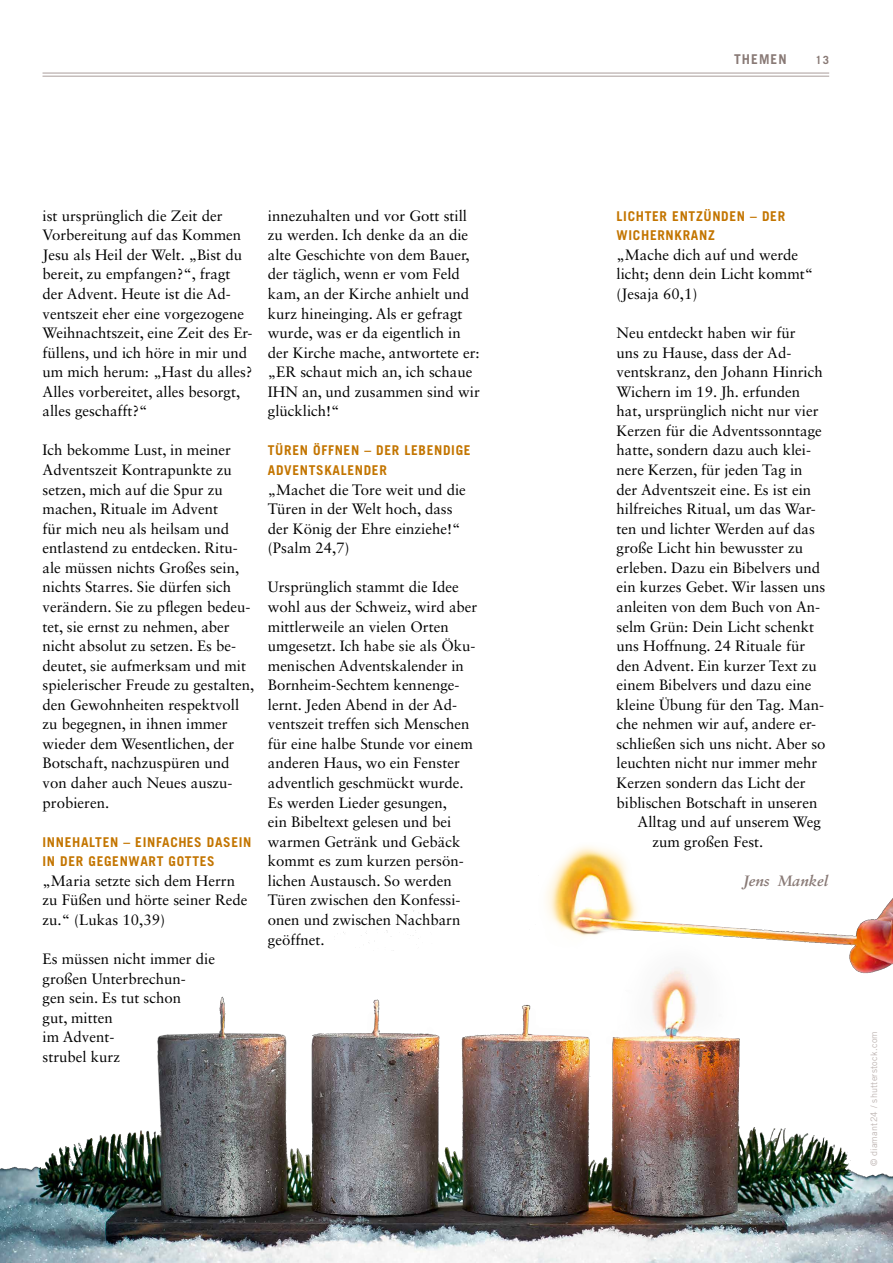
<style>
.page{position:relative;width:893px;height:1263px;background:#fff}
.page>*{position:absolute;margin:0;border:0;box-sizing:border-box;transform-origin:0 0}
.t1{font:15px/19.5px "Sabon LT Std";color:#000}
.t2{font:italic 700 15px "Sabon LT Std";color:#897a76}
.t3{font:700 13.5px/19.5px "Trade Gothic LT Std";letter-spacing:.05em;color:#c37500}
.t4{font:700 13.5px "Trade Gothic LT Std";letter-spacing:.08em;color:#897a76}
.t5{font:700 11.25px "Trade Gothic LT Std";color:#897a76}
.t6{font:9px "Trade Gothic LT Std";letter-spacing:.03em;color:#a99d9a}
</style>
<div class="page">
<hr style="left:43px;top:73px;width:786px;height:1px;background:#a99d9a">
<hr style="left:43px;top:76px;width:786px;height:1px;background:#a99d9a">
<img style="left:0;top:846px;width:893px;height:417px">
<p class="t1" style="left:43px;top:206px;width:211px">ist ursprünglich die Zeit der<br>Vorbereitung auf das Kommen<br>Jesu als Heil der Welt. „Bist du bereit, zu empfangen?“, fragt der Advent. Heute ist die Ad&shy;ventszeit eher eine vorgezogene<br>Weihnachtszeit, eine Zeit des Er&shy;füllens, und ich höre in mir und um mich herum: „Hast du alles?<br>Alles vorbereitet, alles besorgt, alles geschafft?“</p>
<p class="t1" style="left:43px;top:440px;width:213px">Ich bekomme Lust, in meiner<br>Adventszeit Kontrapunkte zu setzen, mich auf die Spur zu machen, Rituale im Advent<br>für mich neu als heilsam und entlastend zu entdecken. Ritu&shy;ale müssen nichts Großes sein, nichts Starres. Sie dürfen sich verändern. Sie zu pflegen bedeu&shy;tet, sie ernst zu nehmen, aber nicht absolut zu setzen. Es be&shy;deutet, sie aufmerksam und mit spielerischer Freude zu gestalten, den Gewohnheiten respektvoll zu begegnen, in ihnen immer wieder dem Wesentlichen, der<br>Botschaft, nachzuspüren und von daher auch Neues auszu&shy;probieren.</p>
<p class="t3" style="left:43px;top:832px;width:211px">INNEHALTEN – EINFACHES DASEIN<br>IN DER GEGENWART GOTTES</p>
<p class="t1" style="left:43px;top:871px;width:207px">„Maria setzte sich dem Herrn zu Füßen und hörte seiner Rede zu.“ (Lukas 10,39)</p>
<p class="t1" style="left:43px;top:949px;width:174px">Es müssen nicht immer die großen Unterbrechun-<br>gen sein. Es tut schon<br>gut, mitten<br>im Advent-<br>strubel kurz</p>
<p class="t1" style="left:268px;top:206px;width:213px">innezuhalten und vor Gott still zu werden. Ich denke da an die alte Geschichte von dem Bauer, der täglich, wenn er vom Feld kam, an der Kirche anhielt und kurz hineinging. Als er gefragt wurde, was er da eigentlich in der Kirche mache, antwortete er: „ER schaut mich an, ich schaue<br>IHN an, und zusammen sind wir glücklich!“</p>
<p class="t3" style="left:268px;top:441px;width:204px">TÜREN ÖFFNEN – DER LEBENDIGE<br>ADVENTSKALENDER</p>
<p class="t1" style="left:268px;top:479px;width:199px">„Machet die Tore weit und die<br>Türen in der Welt hoch, dass der König der Ehre einziehe!“ (Psalm 24,7)</p>
<p class="t1" style="left:268px;top:577px;width:211px">Ursprünglich stammt die Idee wohl aus der Schweiz, wird aber mittlerweile an vielen Orten umgesetzt. Ich habe sie als Öku&shy;menischen Adventskalender in<br>Bornheim-Sechtem kennenge&shy;lernt. Jeden Abend in der Ad&shy;ventszeit treffen sich Menschen für eine halbe Stunde vor einem anderen Haus, wo ein Fenster adventlich geschmückt wurde.<br>Es werden Lieder gesungen,<br>ein Bibeltext gelesen und bei warmen Getränk und Gebäck kommt es zum kurzen persön&shy;lichen Austausch. So werden<br>Türen zwischen den Konfessi&shy;onen und zwischen Nachbarn geöffnet.</p>
<p class="t4" style="left:734px;top:51px;width:54px">THEMEN</p>
<p class="t5" style="left:815px;top:53px;width:15px">13</p>
<p class="t3" style="left:617px;top:206px;width:170px">LICHTER ENTZÜNDEN – DER<br>WICHERNKRANZ</p>
<p class="t1" style="left:617px;top:245px;width:198px">„Mache dich auf und werde licht; denn dein Licht kommt“ (Jesaja 60,1)</p>
<p class="t1" style="left:617px;top:323px;width:181px">Neu entdeckt haben wir für</p>
<p class="t1" style="left:617px;top:342px;width:176px">uns zu Hause, dass der Ad-</p>
<p class="t1" style="left:617px;top:362px;width:208px">ventskranz, den Johann Hinrich</p>
<p class="t1" style="left:617px;top:382px;width:185px">Wichern im 19. Jh. erfunden</p>
<p class="t1" style="left:617px;top:401px;width:204px">hat, ursprünglich nicht nur vier</p>
<p class="t1" style="left:617px;top:421px;width:207px">Kerzen für die Adventssonntage</p>
<p class="t1" style="left:617px;top:440px;width:196px">hatte, sondern dazu auch klei-</p>
<p class="t1" style="left:617px;top:460px;width:187px">nere Kerzen, für jeden Tag in</p>
<p class="t1" style="left:617px;top:479px;width:196px">der Adventszeit eine. Es ist ein</p>
<p class="t1" style="left:617px;top:499px;width:201px">hilfreiches Ritual, um das War-</p>
<p class="t1" style="left:617px;top:519px;width:200px">ten und lichter Werden auf das</p>
<p class="t1" style="left:617px;top:538px;width:188px">große Licht hin bewusster zu</p>
<p class="t1" style="left:617px;top:558px;width:205px">erleben. Dazu ein Bibelvers und</p>
<p class="t1" style="left:617px;top:577px;width:210px">ein kurzes Gebet. Wir lassen uns</p>
<p class="t1" style="left:617px;top:597px;width:205px">anleiten von dem Buch von An-</p>
<p class="t1" style="left:617px;top:616px;width:199px">selm Grün: Dein Licht schenkt</p>
<p class="t1" style="left:617px;top:636px;width:190px">uns Hoffnung. 24 Rituale für</p>
<p class="t1" style="left:617px;top:655px;width:202px">den Advent. Ein kurzer Text zu</p>
<p class="t1" style="left:617px;top:675px;width:197px">einem Bibelvers und dazu eine</p>
<p class="t1" style="left:617px;top:695px;width:209px">kleine Übung für den Tag. Man-</p>
<p class="t1" style="left:617px;top:714px;width:201px">che nehmen wir auf, andere er-</p>
<p class="t1" style="left:617px;top:734px;width:210px">schließen sich uns nicht. Aber so</p>
<p class="t1" style="left:617px;top:753px;width:202px">leuchten nicht nur immer mehr</p>
<p class="t1" style="left:617px;top:773px;width:191px">Kerzen sondern das Licht der</p>
<p class="t1" style="left:617px;top:792px;width:202px">biblischen Botschaft in unseren</p>
<p class="t1" style="left:638px;top:812px;width:185px">Alltag und auf unserem Weg</p>
<p class="t1" style="left:653px;top:831px;width:112px">zum großen Fest.</p>
<p class="t2" style="left:744px;top:871px;width:86px">Jens Mankel</p>
<p class="t6" style="left:868px;top:1166px;width:137px;rotate:-90deg">© diamant24 / shutterstock.com</p>
</div>
